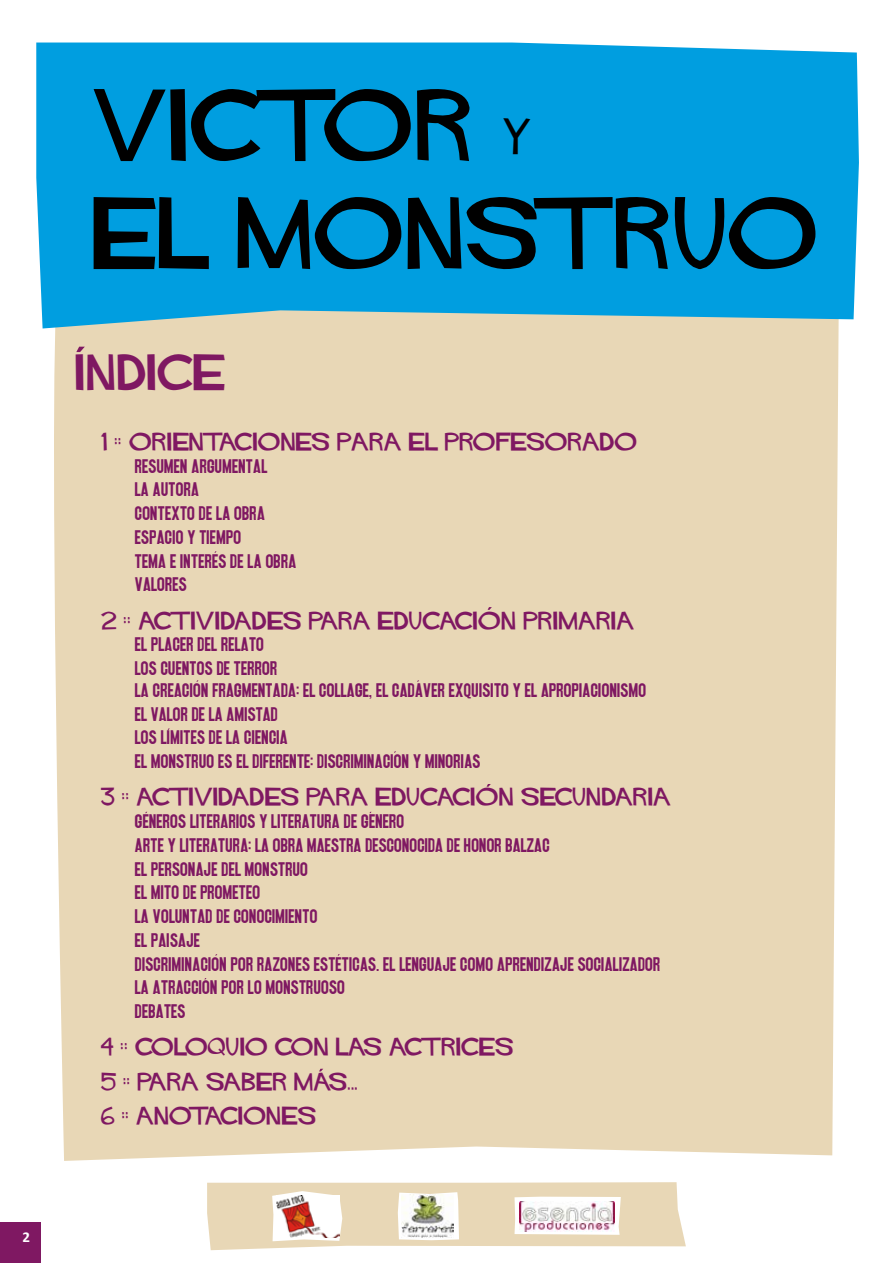
<style>
.page{position:relative;width:893px;height:1263px;background:#fff}
.page>*{position:absolute;margin:0;border:0;box-sizing:border-box;transform-origin:0 0}
.t1{font:72px/108px "HITCHCOCK";color:#000}
.t2{font:36px "HITCHCOCK";letter-spacing:.03em;color:#7f1862}
.t3{font:18px/23.7px "QUICKONE";color:#7f1862}
.t4{font:18px/34.3px "HITCHCOCK";color:#7f1862}
.t5{font:700 15px "Calibri";color:#fff}
.s1{font-size:36px}
</style>
<div class="page">
<div style="left:0;top:1222px;width:40px;height:41px;background:#7f1862"></div>
<svg style="left:207px;top:1182px;width:479px;height:68px"></svg>
<img style="left:519px;top:1201px;width:96px;height:30px">
<div style="left:54px;top:328px;width:785px;height:833px;background:#e8d7b6"></div>
<svg style="left:76px;top:347px;width:9px;height:5px"></svg>
<svg style="left:488px;top:607px;width:4px;height:3px"></svg>
<svg style="left:486px;top:784px;width:5px;height:3px"></svg>
<div style="left:36px;top:43px;width:823px;height:285px;background:#009ee0"></div>
<p class="t5" style="left:22px;top:1227px;width:9px">2</p>
<h1 class="t1" style="left:94px;top:71px;width:727px">VICTOR <span class="s1">Y<br></span>EL MONSTRUO</h1>
<h2 class="t2" style="left:76px;top:353px;width:152px">INDICE</h2>
<p class="t4" style="left:101px;top:424px;width:538px">1 :: ORIENTACIONES PARA EL PROFESORADO</p>
<p class="t3" style="left:135px;top:454px;width:163px">RESUMEN ARGUMENTAL<br>LA AUTORA<br>CONTEXTO DE LA OBRA<br>ESPACIO Y TIEMPO<br>TEMA E INTERES DE LA OBRA<br>VALORES</p>
<p class="t4" style="left:101px;top:603px;width:535px">2 :: ACTIVIDADES PARA EDUCACION PRIMARIA</p>
<p class="t3" style="left:135px;top:633px;width:144px">EL PLACER DEL RELATO<br>LOS CUENTOS DE TERROR</p>
<p class="t3" style="left:135px;top:679px;width:513px">LA CREACION FRAGMENTADA: EL COLLAGE, EL CADAVER EXQUISITO Y EL APROPIACIONISMO EL VALOR DE LA AMISTAD<br>LOS LIMITES DE LA CIENCIA<br>EL MONSTRUO ES EL DIFERENTE: DISCRIMINACION Y MINORIAS</p>
<p class="t4" style="left:101px;top:780px;width:572px">3 :: ACTIVIDADES PARA EDUCACION SECUNDARIA</p>
<p class="t3" style="left:135px;top:810px;width:527px">GENEROS LITERARIOS Y LITERATURA DE GENERO<br>ARTE Y LITERATURA: LA OBRA MAESTRA DESCONOCIDA DE HONORÉBALZAC<br>EL PERSONAJE DEL MONSTRUO<br>EL MITO DE PROMETEO<br>LA VOLUNTAD DE CONOCIMIENTO<br>EL PAISAJE<br>DISCRIMINACION POR RAZONES ESTETICAS. EL LENGUAJE COMO APRENDIZAJE SOCIALIZADOR LA ATRACCION POR LO MONSTRUOSO<br>DEBATES</p>
<p class="t4" style="left:101px;top:1030px;width:414px">4 :: COLOQUIO CON LAS ACTRICES<br>5 :: PARA SABER MAS...<br>6 :: ANOTACIONES</p>
</div>
